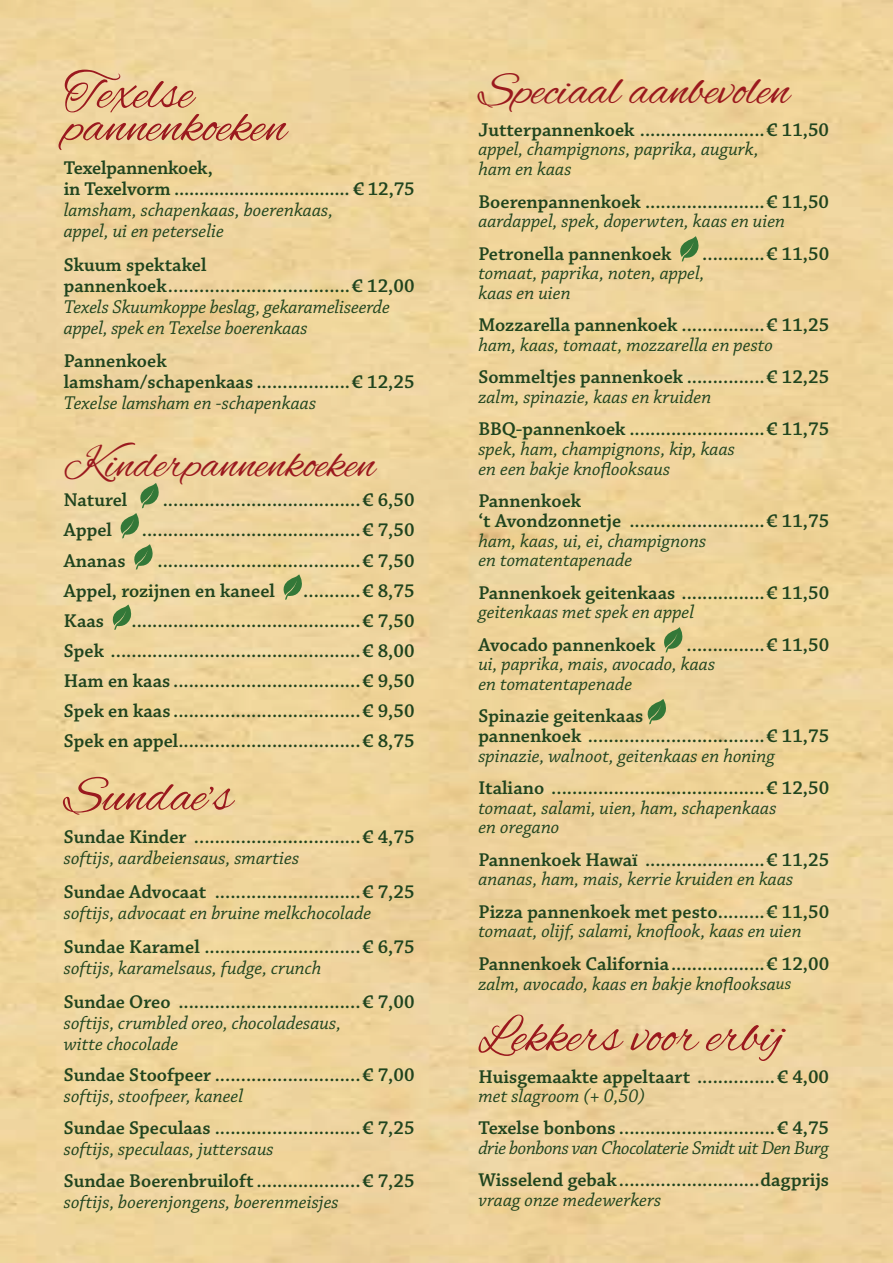
<style>
.page{position:relative;width:893px;height:1263px;background:#fff}
.page>*{position:absolute;margin:0;border:0;box-sizing:border-box;transform-origin:0 0}
.t1{font:52.5px "Alex Brush";color:#9a191e}
.t2{font:48px "Alex Brush";color:#9a191e}
.t3{font:45px "Alex Brush";color:#9a191e}
.t4{font:600 19.5px/30.2px "Chaparral Pro";color:#20441e}
.t5{font:italic 19.5px/19.6px "Chaparral Pro";color:#20441e}
.t6{font:italic 19.5px "Chaparral Pro";letter-spacing:-.025em;color:#20441e}
.s1{font-weight:400;font-style:italic}
.s2{font-weight:400;font-style:italic;font-size:18px}
</style>
<div class="page">
<img style="left:0;top:0;width:893px;height:1263px">
<svg style="left:115px;top:483px;width:44px;height:87px;background:#c7c38c"></svg>
<svg style="left:278px;top:574px;width:25px;height:26px"></svg>
<svg style="left:107px;top:604px;width:25px;height:26px"></svg>
<svg style="left:674px;top:236px;width:25px;height:26px"></svg>
<svg style="left:658px;top:627px;width:25px;height:26px"></svg>
<svg style="left:642px;top:699px;width:25px;height:25px"></svg>
<h1 class="t1" style="left:64px;top:64px;width:131px">Texelse</h1>
<h1 class="t1" style="left:64px;top:97px;width:224px">pannenkoeken</h1>
<p class="t4" style="left:64px;top:158px;width:352px;line-height:21px">Texelpannenkoek,<br>in Texelvorm ................................... € 12,75</p>
<p class="t5" style="left:64px;top:200px;width:271px;line-height:21px">lamsham, schapenkaas, boerenkaas, appel, ui en peterselie</p>
<p class="t4" style="left:64px;top:255px;width:352px;line-height:21px">Skuum spektakel pannenkoek...................................€ 12,00</p>
<p class="t5" style="left:64px;top:297px;width:328px;line-height:21px">Texels Skuumkoppe beslag, gekarameliseerde appel, spek en Texelse boerenkaas</p>
<p class="t4" style="left:64px;top:351px;width:352px;line-height:21px">Pannenkoek<br>lamsham/schapenkaas ..................€ 12,25</p>
<p class="t5" style="left:64px;top:394px;width:254px">Texelse lamsham en -schapenkaas</p>
<h3 class="t3" style="left:64px;top:439px;width:313px">Kinderpannenkoeken</h3>
<p class="t4" style="left:64px;top:486px;width:65px">Naturel</p>
<p class="t4" style="left:163px;top:486px;width:253px">......................................€ 6,50</p>
<p class="t4" style="left:64px;top:516px;width:50px">Appel</p>
<p class="t4" style="left:142px;top:516px;width:274px">..........................................€ 7,50</p>
<p class="t4" style="left:64px;top:546px;width:63px">Ananas</p>
<p class="t4" style="left:64px;top:546px;width:352px;text-indent:94px">.......................................€ 7,50<br>Appel, rozijnen en kaneel</p>
<p class="t4" style="left:303px;top:576px;width:113px">...........€ 8,75</p>
<p class="t4" style="left:64px;top:606px;width:352px;text-align:justify;text-indent:68px">............................................€ 7,50<br>Spek ................................................€ 8,00<br>Ham en kaas ....................................€ 9,50<br>Spek en kaas ....................................€ 9,50<br>Spek en appel...................................€ 8,75</p>
<h1 class="t1" style="left:64px;top:766px;width:170px">Sundae’s</h1>
<p class="t4" style="left:64px;top:823px;width:352px">Sundae Kinder ................................€ 4,75</p>
<p class="t5" style="left:64px;top:849px;width:237px">softijs, aardbeiensaus, smarties</p>
<p class="t4" style="left:64px;top:877px;width:352px">Sundae Advocaat ............................€ 7,25</p>
<p class="t5" style="left:64px;top:904px;width:309px">softijs, advocaat en bruine melkchocolade</p>
<p class="t4" style="left:64px;top:932px;width:352px">Sundae Karamel ..............................€ 6,75</p>
<p class="t5" style="left:64px;top:959px;width:259px">softijs, karamelsaus, fudge, crunch</p>
<p class="t4" style="left:64px;top:987px;width:352px">Sundae Oreo ...................................€ 7,00</p>
<p class="t5" style="left:64px;top:1013px;width:279px;line-height:21px">softijs, crumbled oreo, chocoladesaus, witte chocolade</p>
<p class="t4" style="left:64px;top:1061px;width:352px">Sundae Stoofpeer ............................€ 7,00</p>
<p class="t5" style="left:64px;top:1087px;width:181px">softijs, stoofpeer, kaneel</p>
<p class="t4" style="left:64px;top:1113px;width:352px">Sundae Speculaas ............................€ 7,25</p>
<p class="t5" style="left:64px;top:1140px;width:211px">softijs, speculaas, juttersaus</p>
<p class="t4" style="left:64px;top:1166px;width:352px">Sundae Boerenbruiloft....................€ 7,25</p>
<p class="t5" style="left:64px;top:1192px;width:276px">softijs, boerenjongens, boerenmeisjes</p>
<p class="t4" style="left:64px;top:606px;width:42px">Kaas</p>
<h2 class="t2" style="left:478px;top:64px;width:313px">Speciaal aanbevolen</h2>
<p class="t4" style="left:478px;top:115px;width:352px">Jutterpannenkoek ........................€ 11,50</p>
<p class="t5" style="left:478px;top:140px;width:282px">appel, champignons, paprika, augurk, ham en kaas</p>
<p class="t4" style="left:478px;top:187px;width:352px">Boerenpannenkoek .......................€ 11,50</p>
<p class="t5" style="left:478px;top:212px;width:308px">aardappel, spek, doperwten, kaas en uien</p>
<p class="t4" style="left:478px;top:239px;width:195px">Petronella pannenkoek</p>
<p class="t4" style="left:702px;top:239px;width:128px">............€ 11,50</p>
<p class="t5" style="left:478px;top:264px;width:228px">tomaat, paprika, noten, appel, kaas en uien</p>
<p class="t4" style="left:478px;top:311px;width:352px">Mozzarella pannenkoek ................€ 11,25</p>
<p class="t5" style="left:478px;top:336px;width:296px">ham, kaas, tomaat, mozzarella en pesto</p>
<p class="t4" style="left:478px;top:363px;width:352px">Sommeltjes pannenkoek ...............€ 12,25</p>
<p class="t5" style="left:478px;top:388px;width:234px">zalm, spinazie, kaas en kruiden</p>
<p class="t4" style="left:478px;top:415px;width:352px">BBQ-pannenkoek ..........................€ 11,75</p>
<p class="t5" style="left:478px;top:440px;width:258px">spek, ham, champignons, kip, kaas en een bakje knoflooksaus</p>
<p class="t4" style="left:478px;top:492px;width:352px;line-height:19.6px">Pannenkoek<br>‘t Avondzonnetje ..........................€ 11,75</p>
<p class="t5" style="left:478px;top:531px;width:229px">ham, kaas, ui, ei, champignons en tomatentapenade</p>
<p class="t4" style="left:478px;top:578px;width:352px">Pannenkoek geitenkaas ................€ 11,50</p>
<p class="t5" style="left:478px;top:603px;width:217px">geitenkaas met spek en appel</p>
<p class="t4" style="left:478px;top:630px;width:178px">Avocado pannenkoek</p>
<p class="t4" style="left:687px;top:630px;width:144px">...............€ 11,50</p>
<p class="t5" style="left:478px;top:655px;width:238px">ui, paprika, mais, avocado, kaas en tomatentapenade</p>
<p class="t4" style="left:478px;top:707px;width:352px;line-height:19.6px">Spinazie geitenkaas<br>pannenkoek ..................................€ 11,75</p>
<p class="t5" style="left:478px;top:746px;width:298px">spinazie, walnoot, geitenkaas en honing</p>
<p class="t4" style="left:478px;top:773px;width:352px">Italiano .........................................€ 12,50</p>
<p class="t5" style="left:478px;top:798px;width:300px">tomaat, salami, uien, ham, schapenkaas en oregano</p>
<p class="t4" style="left:478px;top:845px;width:352px">Pannenkoek Hawaï .......................€ 11,25</p>
<p class="t5" style="left:478px;top:870px;width:316px">ananas, ham, mais, kerrie kruiden en kaas</p>
<p class="t4" style="left:478px;top:897px;width:352px">Pizza pannenkoek met pesto.........€ 11,50</p>
<p class="t5" style="left:478px;top:922px;width:325px">tomaat, olijf, salami, knoflook, kaas en uien</p>
<p class="t4" style="left:478px;top:954px;width:352px;line-height:19.6px">Pannenkoek California..................€ 12,00 <span class="s1">zalm, avocado, kaas en bakje knoflooksa</span><span class="s2">us</span></p>
<h1 class="t1" style="left:478px;top:1007px;width:306px">Lekkers voor erbij</h1>
<p class="t4" style="left:478px;top:1062px;width:352px">Huisgemaakte appeltaart ...............€ 4,00</p>
<p class="t5" style="left:478px;top:1087px;width:168px">met slagroom (+ 0,50)</p>
<p class="t4" style="left:478px;top:1114px;width:352px">Texelse bonbons ..............................€ 4,75</p>
<p class="t6" style="left:478px;top:1137px;width:352px">drie bonbons van Chocolaterie Smidt uit Den Burg</p>
<p class="t4" style="left:478px;top:1165px;width:352px">Wisselend gebak...........................dagprijs</p>
<p class="t5" style="left:478px;top:1190px;width:184px">vraag onze medewerkers</p>
</div>
